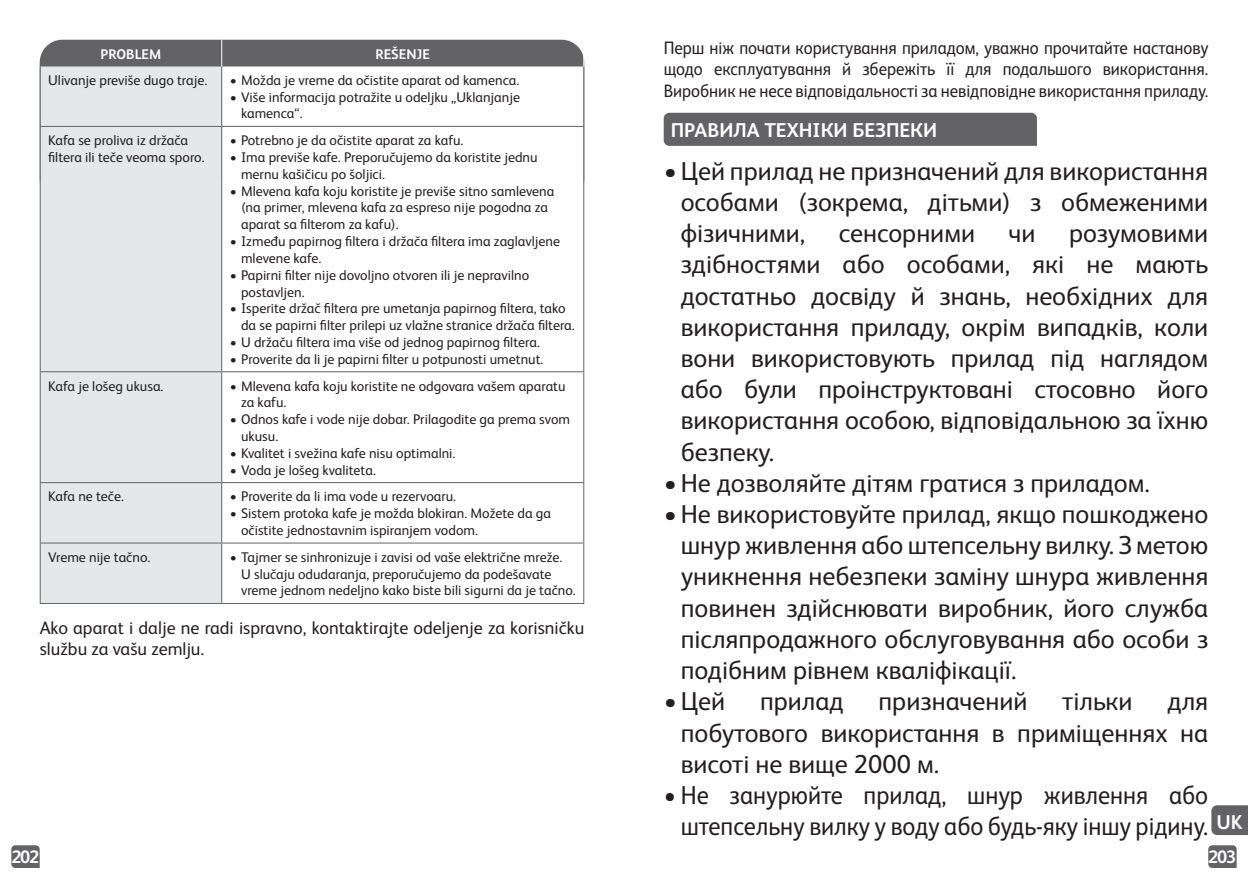
<style>
.page{position:relative;width:1248px;height:885px;background:#fff}
.page>*{position:absolute;margin:0;border:0;box-sizing:border-box;transform-origin:0 0}
.t1{font:26px/31.2px "FS Albert Pro";color:#231f20;text-align:justify}
.t2{font:26px/31.2px "FS Albert Pro";color:#231f20;text-align:right;scale:.93 1}
.t3{font:700 20px "FS Albert Pro";color:#fff}
.t4{font:700 20px "FS Albert";color:#fff}
.t5{font:18px/21.6px "FS Albert Pro";color:#231f20;text-align:justify;scale:.93 1}
.t6{font:18px/21.6px "FS Albert Pro";color:#231f20}
.t7{font:700 18px "FS Albert";letter-spacing:-.065em;color:#fff}
.t8{font:14px/16.8px "FS Albert Pro";color:#231f20}
.t9{font:700 14px "FS Albert Pro";color:#fff}
</style>
<div class="page">
<svg style="left:1208px;top:845px;width:28px;height:22px"></svg>
<svg style="left:11px;top:845px;width:29px;height:22px"></svg>
<svg style="left:1211px;top:805px;width:36px;height:30px"></svg>
<div style="left:40px;top:40px;width:543px;height:26px;background:#636366"></div>
<div style="left:41px;top:66px;width:180px;height:537px;background:#e6e7e9"></div>
<svg style="left:222px;top:66px;width:361px;height:537px"></svg>
<hr style="left:583px;top:66px;width:1px;height:60px;background:#636366">
<hr style="left:222px;top:126px;width:362px;height:1px;background:#636366">
<hr style="left:583px;top:127px;width:1px;height:244px;background:#636366">
<hr style="left:583px;top:372px;width:1px;height:110px;background:#636366">
<hr style="left:583px;top:543px;width:1px;height:60px;background:#636366">
<hr style="left:222px;top:603px;width:362px;height:1px;background:#636366">
<hr style="left:222px;top:371px;width:362px;height:1px;background:#636366">
<hr style="left:222px;top:482px;width:362px;height:1px;background:#636366">
<hr style="left:583px;top:483px;width:1px;height:59px;background:#636366">
<hr style="left:222px;top:542px;width:362px;height:1px;background:#636366">
<svg style="left:221px;top:40px;width:1px;height:26px"></svg>
<hr style="left:40px;top:66px;width:1px;height:60px;background:#636366">
<hr style="left:40px;top:127px;width:1px;height:244px;background:#636366">
<hr style="left:40px;top:372px;width:1px;height:110px;background:#636366">
<hr style="left:40px;top:483px;width:1px;height:59px;background:#636366">
<hr style="left:40px;top:543px;width:1px;height:60px;background:#636366">
<hr style="left:221px;top:372px;width:1px;height:110px;background:#636366">
<hr style="left:221px;top:483px;width:1px;height:59px;background:#636366">
<hr style="left:221px;top:66px;width:1px;height:60px;background:#636366">
<hr style="left:221px;top:543px;width:1px;height:60px;background:#636366">
<hr style="left:221px;top:127px;width:1px;height:244px;background:#636366">
<hr style="left:40px;top:126px;width:182px;height:1px;background:#636366">
<hr style="left:40px;top:371px;width:182px;height:1px;background:#636366">
<hr style="left:40px;top:482px;width:182px;height:1px;background:#636366">
<hr style="left:40px;top:542px;width:182px;height:1px;background:#636366">
<hr style="left:40px;top:603px;width:182px;height:1px;background:#636366">
<div style="left:663px;top:113px;width:373px;height:33px;background:#636366"></div>
<p class="t9" style="left:101px;top:44px;width:62px">PROBLEM</p>
<p class="t9" style="left:375px;top:44px;width:56px">REŠENJE</p>
<p class="t8" style="left:48px;top:71px;width:161px">Ulivanje previše dugo traje.</p>
<p class="t8" style="left:230px;top:71px;width:291px">• Možda je vreme da očistite aparat od kamenca.</p>
<p class="t8" style="left:241px;top:87px;width:280px;text-indent:-11px">• Više informacija potražite u odeljku „Uklanjanje kamenca“.</p>
<p class="t8" style="left:48px;top:131px;width:158px">Kafa se proliva iz držača filtera ili teče veoma sporo.</p>
<p class="t8" style="left:230px;top:131px;width:235px">• Potrebno je da očistite aparat za kafu.</p>
<p class="t8" style="left:241px;top:148px;width:298px;text-indent:-11px">• Ima previše kafe. Preporučujemo da koristite jednu mernu kašičicu po šoljici.</p>
<p class="t8" style="left:241px;top:181px;width:315px;text-indent:-11px">• Mlevena kafa koju koristite je previše sitno samlevena (na primer, mlevena kafa za espreso nije pogodna za aparat sa filterom za kafu).</p>
<p class="t8" style="left:241px;top:232px;width:320px;text-indent:-11px">• Između papirnog filtera i držača filtera ima zaglavljene mlevene kafe.</p>
<p class="t8" style="left:241px;top:265px;width:290px;text-indent:-11px">• Papirni filter nije dovoljno otvoren ili je nepravilno postavljen.</p>
<p class="t8" style="left:241px;top:299px;width:335px;text-indent:-11px">• Isperite držač filtera pre umetanja papirnog filtera, tako da se papirni filter prilepi uz vlažne stranice držača filtera.</p>
<p class="t8" style="left:230px;top:332px;width:311px">• U držaču filtera ima više od jednog papirnog filtera.</p>
<p class="t8" style="left:230px;top:349px;width:315px">• Proverite da li je papirni filter u potpunosti umetnut.</p>
<p class="t8" style="left:48px;top:376px;width:117px">Kafa je lošeg ukusa.</p>
<p class="t8" style="left:241px;top:376px;width:326px;text-indent:-11px">• Mlevena kafa koju koristite ne odgovara vašem aparatu za kafu.</p>
<p class="t8" style="left:241px;top:410px;width:330px;text-indent:-11px">• Odnos kafe i vode nije dobar. Prilagodite ga prema svom ukusu.</p>
<p class="t8" style="left:230px;top:443px;width:227px">• Kvalitet i svežina kafe nisu optimalni.</p>
<p class="t8" style="left:230px;top:460px;width:148px">• Voda je lošeg kvaliteta.</p>
<p class="t8" style="left:48px;top:487px;width:77px">Kafa ne teče.</p>
<p class="t8" style="left:230px;top:487px;width:228px">• Proverite da li ima vode u rezervoaru.</p>
<p class="t8" style="left:241px;top:504px;width:311px;text-indent:-11px">• Sistem protoka kafe je možda blokiran. Možete da ga očistite jednostavnim ispiranjem vodom.</p>
<p class="t8" style="left:48px;top:547px;width:104px">Vreme nije tačno.</p>
<p class="t8" style="left:241px;top:547px;width:336px;text-indent:-11px">• Tajmer se sinhronizuje i zavisi od vaše električne mreže.<br>U slučaju odudaranja, preporučujemo da podešavate vreme jednom nedeljno kako biste bili sigurni da je tačno.</p>
<p class="t6" style="left:40px;top:615px;width:546px">Ako aparat i dalje ne radi ispravno, kontaktirajte odeljenje za korisničku službu za vašu zemlju.</p>
<p class="t5" style="left:663px;top:35px;width:587px">Перш ніж почати користування приладом, уважно прочитайте настанову щодо експлуатування й збережіть її для подальшого використання.<br>Виробник не несе відповідальності за невідповідне використання приладу.</p>
<h2 class="t3" style="left:670px;top:116px;width:268px">ПРАВИЛА ТЕХНІКИ БЕЗПЕКИ</h2>
<h1 class="t1" style="left:680px;top:153px;width:529px;text-indent:-17px">•Цей прилад не призначений для використання особами (зокрема, дітьми) з обмеженими фізичними,</h1>
<p class="t1" style="left:680px;top:215px;width:529px;text-indent:388px">розумовими здібностями або особами, які не мають достатньо досвіду й знань, необхідних для використання приладу, окрім випадків, коли вони використовують прилад під наглядом або були проінструктовані стосовно його використання особою, відповідальною за їхню безпеку.</p>
<h1 class="t1" style="left:663px;top:465px;width:487px">•Не дозволяйте дітям гратися з приладом.</h1>
<p class="t1" style="left:680px;top:496px;width:529px;text-indent:-17px">•Не використовуйте прилад, якщо пошкоджено шнур живлення або штепсельну вилку. З метою уникнення небезпеки заміну шнура живлення повинен здійснювати виробник, його служба післяпродажного обслуговування або особи з подібним рівнем кваліфікації.</p>
<h1 class="t1" style="left:663px;top:683px;width:63px">•Цей</h1>
<h1 class="t1" style="left:760px;top:683px;width:85px">прилад</h1>
<h1 class="t1" style="left:878px;top:683px;width:150px">призначений</h1>
<h1 class="t1" style="left:1062px;top:683px;width:72px">тільки</h1>
<h1 class="t1" style="left:838px;top:215px;width:138px">сенсорними</h1>
<h1 class="t1" style="left:1008px;top:215px;width:28px">чи</h1>
<h1 class="t1" style="left:680px;top:683px;width:529px;text-indent:487px">для побутового використання в приміщеннях на висоті не вище 2000 м.</h1>
<h1 class="t2" style="left:663px;top:777px;width:587px">• Не занурюйте прилад, шнур живлення або штепсельну вилку у воду або будь-яку іншу рідину.</h1>
<h2 class="t4" style="left:1216px;top:808px;width:28px">UK</h2>
<p class="t7" style="left:11px;top:844px;width:29px">202</p>
<p class="t7" style="left:1208px;top:844px;width:29px">203</p>
</div>
